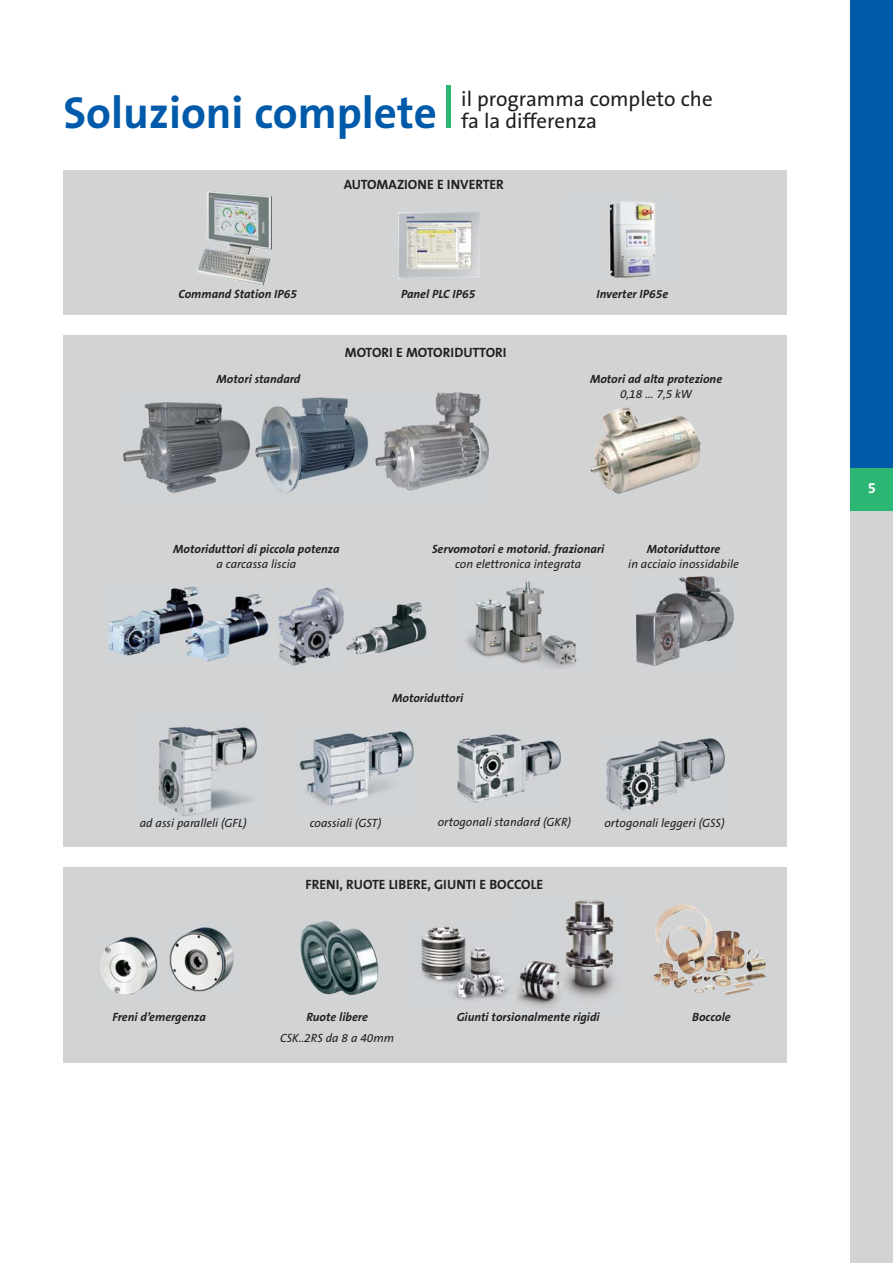
<style>
.page{position:relative;width:893px;height:1263px;background:#fff}
.page>*{position:absolute;margin:0;border:0;box-sizing:border-box;transform-origin:0 0}
.t1{font:700 45px "The Sans B7";color:#005aaa}
.t2{font:21px/21.3px "The Sans B5 Plain";color:#231f20}
.t3{font:700 15px "The Sans B7";color:#fff}
.t4{font:700 13.5px "The Sans B7";color:#231f20}
.t5{font:italic 700 12px "The Sans B7";color:#231f20}
.t6{font:italic 12px "The Sans B5 Plain";color:#231f20}
</style>
<div class="page">
<div style="left:850px;top:0;width:42px;height:468px;background:#005aaa"></div>
<div style="left:850px;top:489px;width:42px;height:774px;background:#d1d3d4"></div>
<div style="left:850px;top:468px;width:42px;height:42px;background:#2bb673"></div>
<hr style="left:446px;top:85px;width:4px;height:43px;background:#2bb673">
<div style="left:64px;top:867px;width:722px;height:196px;background:#d1d3d4"></div>
<img style="left:142px;top:714px;width:119px;height:109px">
<img style="left:458px;top:735px;width:103px;height:67px">
<img style="left:296px;top:727px;width:120px;height:88px">
<img style="left:655px;top:963px;width:99px;height:25px">
<img style="left:590px;top:408px;width:111px;height:86px">
<img style="left:300px;top:921px;width:79px;height:75px">
<img style="left:196px;top:191px;width:76px;height:95px">
<img style="left:124px;top:393px;width:364px;height:110px">
<img style="left:565px;top:199px;width:110px;height:81px">
<img style="left:99px;top:936px;width:58px;height:59px">
<img style="left:169px;top:928px;width:64px;height:63px">
<img style="left:398px;top:213px;width:82px;height:65px">
<img style="left:636px;top:577px;width:97px;height:89px">
<img style="left:108px;top:586px;width:160px;height:76px">
<img style="left:347px;top:603px;width:79px;height:51px">
<img style="left:279px;top:587px;width:64px;height:79px">
<img style="left:606px;top:739px;width:118px;height:72px">
<img style="left:413px;top:921px;width:103px;height:81px">
<img style="left:516px;top:901px;width:106px;height:111px">
<img style="left:462px;top:581px;width:127px;height:87px">
<h1 class="t1" style="left:64px;top:95px;width:375px">Soluzioni complete</h1>
<h2 class="t2" style="left:461px;top:91px;width:253px">il programma completo che fa la differenza</h2>
<p class="t5" style="left:178px;top:289px;width:120px">Command Station IP65</p>
<p class="t5" style="left:217px;top:374px;width:85px">Motori standard</p>
<p class="t4" style="left:343px;top:179px;width:161px">AUTOMAZIONE E INVERTER</p>
<p class="t5" style="left:401px;top:289px;width:76px">Panel PLC IP65</p>
<p class="t4" style="left:345px;top:347px;width:163px">MOTORI E MOTORIDUTTORI</p>
<p class="t5" style="left:596px;top:289px;width:73px">Inverter IP65e</p>
<p class="t5" style="left:590px;top:374px;width:134px">Motori ad alta protezione</p>
<p class="t6" style="left:620px;top:389px;width:74px">0,18 ... 7,5 kW</p>
<p class="t5" style="left:173px;top:544px;width:168px">Motoriduttori di piccola potenza</p>
<p class="t6" style="left:216px;top:559px;width:81px">a carcassa liscia</p>
<p class="t5" style="left:432px;top:544px;width:174px">Servomotori e motorid. frazionari</p>
<p class="t6" style="left:455px;top:559px;width:128px">con elettronica integrata</p>
<p class="t5" style="left:646px;top:544px;width:75px">Motoriduttore</p>
<p class="t6" style="left:628px;top:559px;width:112px">in acciaio inossidabile</p>
<p class="t5" style="left:392px;top:693px;width:72px">Motoriduttori</p>
<p class="t6" style="left:140px;top:818px;width:108px">ad assi paralleli (GFL)</p>
<p class="t6" style="left:310px;top:818px;width:73px">coassiali (GST)</p>
<p class="t6" style="left:438px;top:818px;width:135px">ortogonali standard (GKR)</p>
<p class="t6" style="left:604px;top:818px;width:122px">ortogonali leggeri (GSS)</p>
<p class="t5" style="left:112px;top:1012px;width:95px">Freni d’emergenza</p>
<p class="t4" style="left:305px;top:879px;width:239px">FRENI, RUOTE LIBERE, GIUNTI E BOCCOLE</p>
<p class="t5" style="left:306px;top:1012px;width:63px">Ruote libere</p>
<p class="t6" style="left:280px;top:1033px;width:116px">CSK..2RS da 8 a 40mm</p>
<p class="t5" style="left:456px;top:1012px;width:144px">Giunti torsionalmente rigidi</p>
<p class="t5" style="left:692px;top:1012px;width:40px">Boccole</p>
<p class="t3" style="left:867px;top:482px;width:10px">5</p>
</div>
